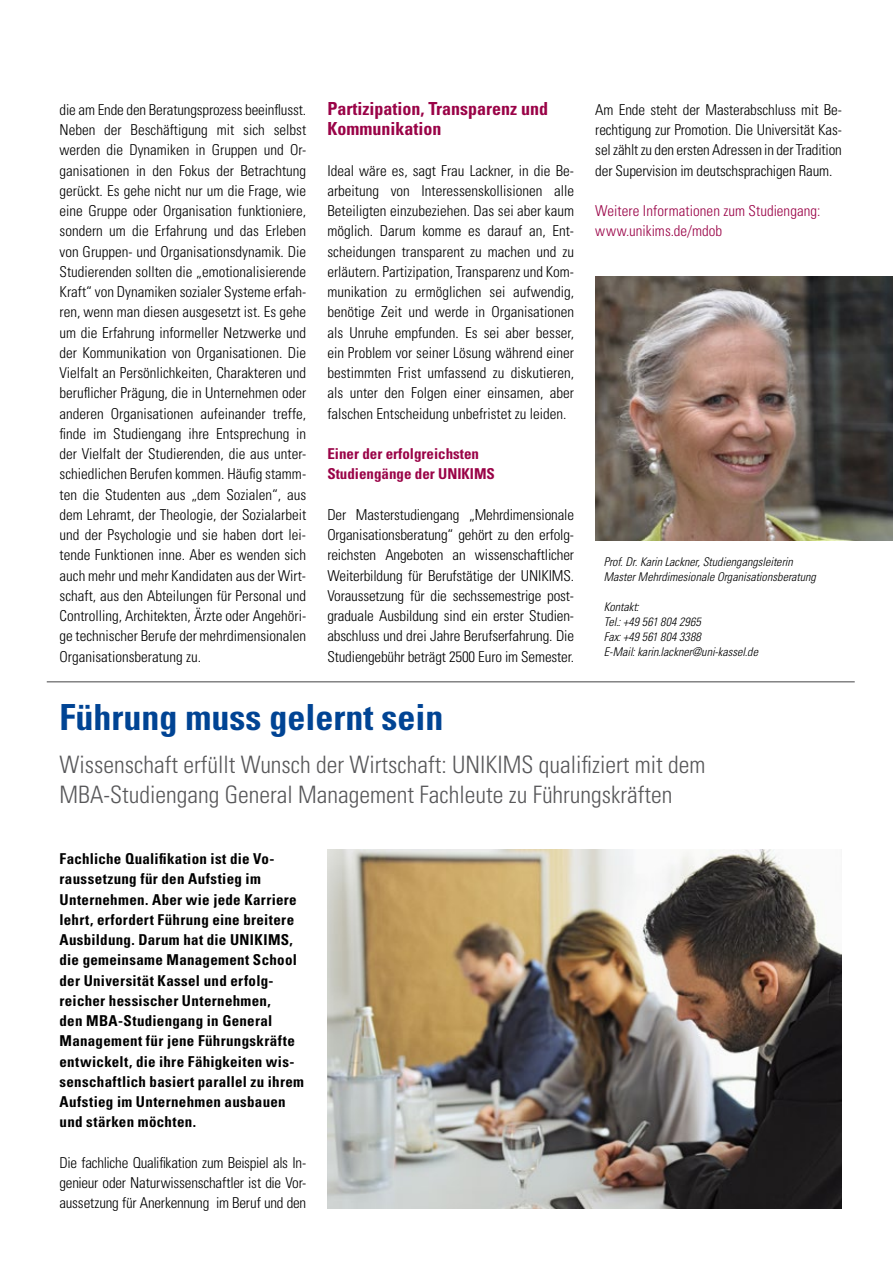
<style>
.page{position:relative;width:893px;height:1263px;background:#fff}
.page>*{position:absolute;margin:0;border:0;box-sizing:border-box;transform-origin:0 0}
.t1{font:700 condensed 36px "Univers";color:#004494}
.t2{font:300 condensed 24px/30px "Univers";color:#58585a}
.t3{font:700 condensed 18px/20.2px "Univers";color:#9a0347}
.t4{font:300 condensed 15px/20.2px "Univers";letter-spacing:-.01em;color:#000;text-align:justify}
.t5{font:700 condensed 15px/20.2px "Univers";letter-spacing:.015em;color:#000}
.t6{font:300 condensed 15px/20.2px "Univers";letter-spacing:.005em;color:#9a0347}
.t7{font:700 condensed 15px/20.2px "Univers";color:#9a0347}
.t8{font:italic 300 condensed 12px/15px "Univers";letter-spacing:.005em;color:#000}
</style>
<div class="page">
<hr style="left:47px;top:681px;width:808px;height:1px;background:#58585a">
<img style="left:327px;top:850px;width:515px;height:358px">
<img style="left:595px;top:277px;width:298px;height:263px">
<p class="t4" style="left:60px;top:99px;width:248px">die am Ende den Beratungsprozess beeinflusst.<br>Neben der Beschäftigung mit sich selbst werden die Dynamiken in Gruppen und Or&shy;ganisationen in den Fokus der Betrachtung gerückt. Es gehe nicht nur um die Frage, wie eine Gruppe oder Organisation funktioniere, sondern um die Erfahrung und das Erleben von Gruppen- und Organisationsdynamik. Die Studierenden sollten die „emotionalisierende Kraft“ von Dynamiken sozialer Systeme erfah&shy;ren, wenn man diesen ausgesetzt ist. Es gehe um die Erfahrung informeller Netzwerke und der Kommunikation von Organisationen. Die Vielfalt an Persönlichkeiten, Charakteren und beruflicher Prägung, die in Unternehmen oder anderen Organisationen aufeinander treffe, finde im Studiengang ihre Entsprechung in der Vielfalt der Studierenden, die aus unter&shy;schiedlichen Berufen kommen. Häufig stamm&shy;ten die Studenten aus „dem Sozialen“, aus dem Lehramt, der Theologie, der Sozialarbeit und der Psychologie und sie haben dort lei&shy;tende Funktionen inne. Aber es wenden sich auch mehr und mehr Kandidaten aus der Wirt&shy;schaft, aus den Abteilungen für Personal und Controlling, Architekten, Ärzte oder Angehöri&shy;ge technischer Berufe der mehrdimensionalen Organisationsberatung zu.</p>
<p class="t3" style="left:327px;top:98px;width:222px">Partizipation, Transparenz und<br>Kommunikation</p>
<p class="t4" style="left:327px;top:160px;width:248px">Ideal wäre es, sagt Frau Lackner, in die Be&shy;arbeitung von Interessenskollisionen alle Beteiligten einzubeziehen. Das sei aber kaum möglich. Darum komme es darauf an, Ent&shy;scheidungen transparent zu machen und zu erläutern. Partizipation, Transparenz und Kom&shy;munikation zu ermöglichen sei aufwendig, benötige Zeit und werde in Organisationen als Unruhe empfunden. Es sei aber besser, ein Problem vor seiner Lösung während einer bestimmten Frist umfassend zu diskutieren, als unter den Folgen einer einsamen, aber falschen Entscheidung unbefristet zu leiden.</p>
<p class="t7" style="left:327px;top:443px;width:168px">Einer der erfolgreichsten<br>Studiengänge der UNIKIMS</p>
<p class="t4" style="left:327px;top:504px;width:248px">Der Masterstudiengang „Mehrdimensionale Organisationsberatung“ gehört zu den erfolg&shy;reichsten Angeboten an wissenschaftlicher Weiterbildung für Berufstätige der UNIKIMS.<br>Voraussetzung für die sechssemestrige post&shy;graduale Ausbildung sind ein erster Studien&shy;abschluss und drei Jahre Berufserfahrung. Die Studiengebühr beträgt 2500 Euro im Semester.</p>
<p class="t4" style="left:595px;top:99px;width:248px">Am Ende steht der Masterabschluss mit Be&shy;rechtigung zur Promotion. Die Universität Kas&shy;sel zählt zu den ersten Adressen in der Tradition der Supervision im deutschsprachigen Raum.</p>
<p class="t6" style="left:595px;top:200px;width:227px">Weitere Informationen zum Studiengang: www.unikims.de/mdob</p>
<p class="t8" style="left:604px;top:554px;width:214px">Prof. Dr. Karin Lackner, Studiengangsleiterin<br>Master Mehrdimesionale Organisationsberatung</p>
<p class="t8" style="left:604px;top:599px;width:156px">Kontakt:<br>Tel.: +49 561 804 2965<br>Fax: +49 561 804 3388<br>E-Mail: karin.lackner@uni-kassel.de</p>
<h1 class="t1" style="left:60px;top:695px;width:385px">Führung muss gelernt sein</h1>
<h2 class="t2" style="left:60px;top:749px;width:647px">Wissenschaft erfüllt Wunsch der Wirtschaft: UNIKIMS qualifiziert mit dem<br>MBA-Studiengang General Management Fachleute zu Führungskräften</h2>
<p class="t5" style="left:60px;top:848px;width:246px">Fachliche Qualifikation ist die Vo&shy;raussetzung für den Aufstieg im Unternehmen. Aber wie jede Karriere lehrt, erfordert Führung eine breitere Ausbildung. Darum hat die UNIKIMS, die gemeinsame Management School der Universität Kassel und erfolg&shy;reicher hessischer Unternehmen,<br>den MBA-Studiengang in General Management für jene Führungskräfte entwickelt, die ihre Fähigkeiten wis&shy;senschaftlich basiert parallel zu ihrem Aufstieg im Unternehmen ausbauen und stärken möchten.</p>
<p class="t4" style="left:60px;top:1152px;width:248px">Die fachliche Qualifikation zum Beispiel als In&shy;genieur oder Naturwissenschaftler ist die Vor&shy;aussetzung für Anerkennung im Beruf und den</p>
</div>
